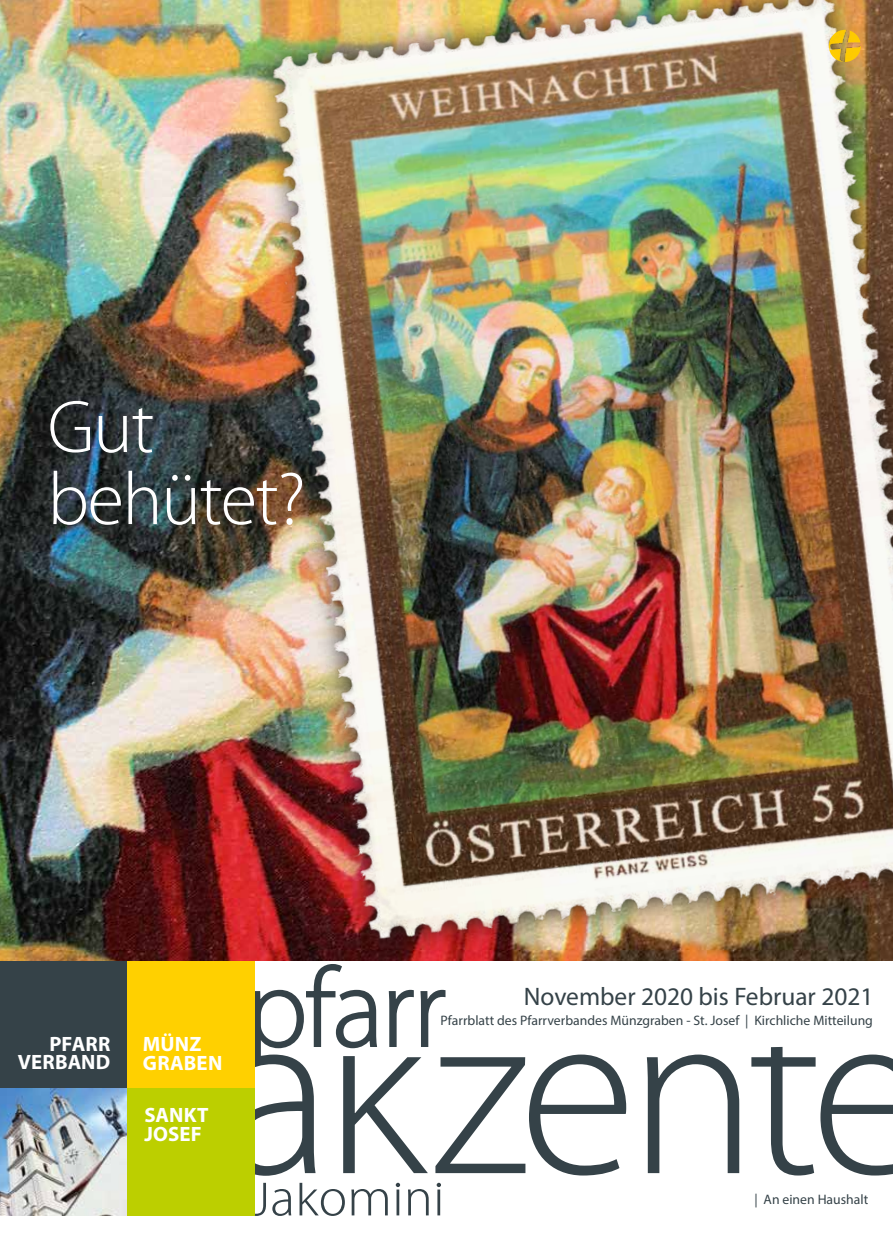
<style>
.page{position:relative;width:893px;height:1234px;background:#fff}
.page>*{position:absolute;margin:0;border:0;box-sizing:border-box;transform-origin:0 0}
.t1{font:300 75px/72px "Myriad Pro";letter-spacing:-.02em;color:#fff}
.t2{font:25.35px "Myriad Pro";color:#354248}
.t3{font:700 20.85px/18.6px "Myriad Pro";letter-spacing:.01em;color:#fff}
.t4{font:13.8px "Myriad Pro";color:#354248}
</style>
<div class="page">
<img style="left:0;top:0;width:251px;height:960px">
<img style="left:253px;top:0;width:640px;height:956px">
<img style="left:829px;top:30px;width:32px;height:32px;border-radius:16px">
<svg style="left:254px;top:1046px;width:639px;height:129px"></svg>
<svg style="left:254px;top:1182px;width:187px;height:33px"></svg>
<svg style="left:254px;top:962px;width:192px;height:102px"></svg>
<div style="left:0;top:961px;width:127px;height:127px;background:#354248"></div>
<div style="left:127px;top:961px;width:127px;height:127px;background:#ffd000"></div>
<img style="left:0;top:1088px;width:127px;height:127px">
<div style="left:127px;top:1088px;width:127px;height:127px;background:#bccf00"></div>
<h1 class="t1" style="left:48px;top:392px;width:260px">Gut behütet?</h1>
<h3 class="t3" style="left:18px;top:1033px;width:94px;text-align:right">PFARR<br>VERBAND</h3>
<h3 class="t3" style="left:143px;top:1033px;width:81px">MÜNZ<br>GRABEN</h3>
<h3 class="t3" style="left:144px;top:1104px;width:66px">SANKT<br>JOSEF</h3>
<h2 class="t2" style="left:524px;top:980px;width:351px">November 2020 bis Februar 2021</h2>
<p class="t4" style="left:441px;top:1011px;width:434px">Pfarrblatt des Pfarrverbandes Münzgraben - St. Josef | Kirchliche Mitteilung</p>
<p class="t4" style="left:754px;top:1190px;width:115px">| An einen Haushalt</p>
</div>
